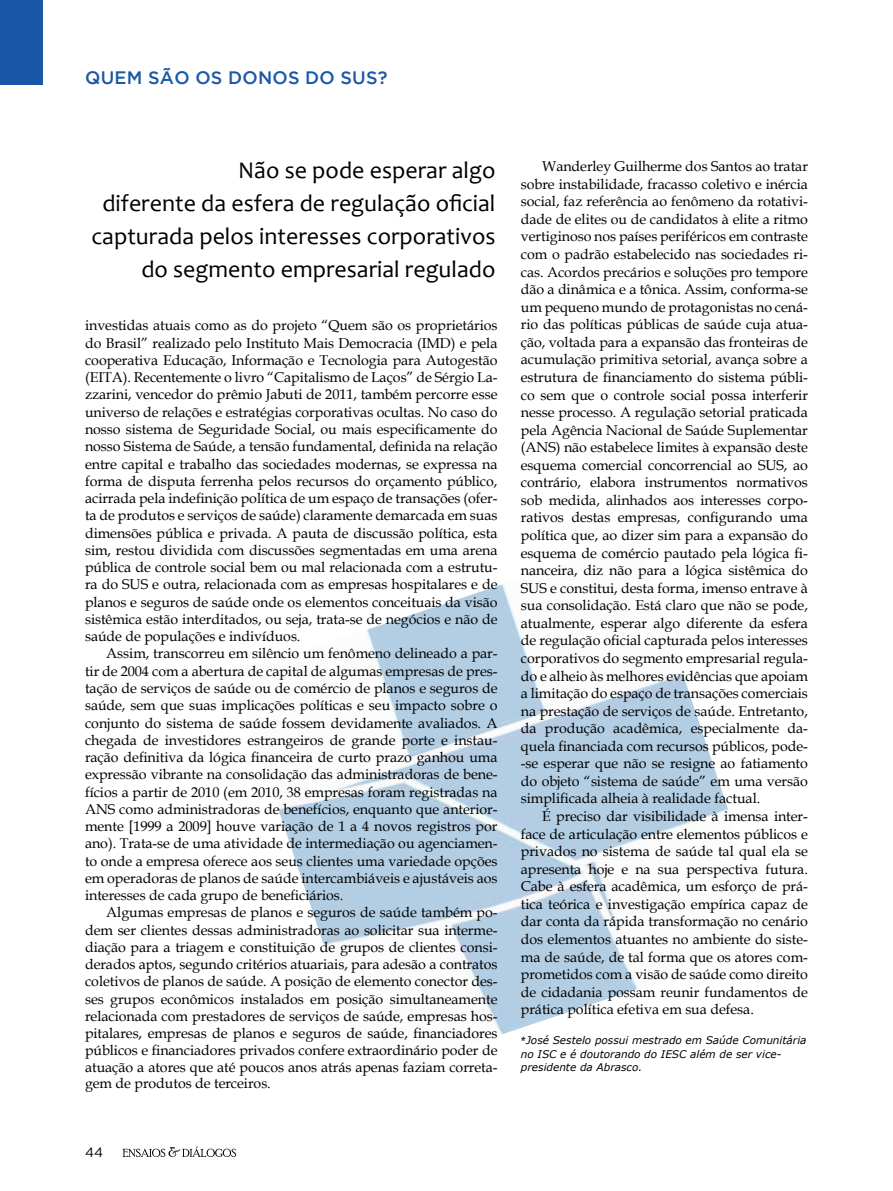
<style>
.page{position:relative;width:893px;height:1191px;background:#fff}
.page>*{position:absolute;margin:0;border:0;box-sizing:border-box;transform-origin:0 0}
.t1{font:24px/33px "Candara";color:#000;text-align:right}
.t2{font:500 18px "Gotham";letter-spacing:.015em;color:#1b57a8}
.t3{font:14.25px/17.5px "Book Antiqua";letter-spacing:-.005em;color:#000;text-align:justify}
.t4{font:13.5px "Gotham";color:#000}
.t5{font:italic 10.5px/13.5px "Verdana";color:#000}
.s1{font-family:"Candara"}
</style>
<div class="page">
<svg style="left:122px;top:1146px;width:114px;height:11px"></svg>
<img style="left:278px;top:584px;width:450px;height:451px">
<div style="left:0;top:0;width:43px;height:85px;background:#1b57a8"></div>
<p class="t2" style="left:85px;top:68px;width:158px">QUEM SÃO OS DONOS</p>
<p class="t2" style="left:305px;top:68px;width:84px">DO SUS?</p>
<h1 class="t1" style="left:91px;top:153px;width:406px">Não se pode esperar algo<br>diferente da esfera de regulação oficial capturada pelos interesses corporativos do segmento empresarial regulado</h1>
<p class="t3" style="left:85px;top:317px;width:414px">investidas atuais como as do projeto “Quem são os proprietários do Brasil” realizado pelo Instituto Mais Democracia (IMD) e pela cooperativa Educação, Informação e Tecnologia para Autogestão (EITA). Recentemente o livro “Capitalismo de Laços” de Sérgio La&shy;zzarini, vencedor do prêmio Jabuti de 2011, também percorre esse universo de relações e estratégias corporativas ocultas. No caso do nosso sistema de Seguridade Social, ou mais especificamente do nosso Sistema de Saúde, a tensão fundamental, definida na relação entre capital e trabalho das sociedades modernas, se expressa na forma de disputa ferrenha pelos recursos do orçamento público, acirrada pela indefinição política de um espaço de transações (ofer&shy;ta de produtos e serviços de saúde) claramente demarcada em suas dimensões pública e privada. A pauta de discussão política, esta sim, restou dividida com discussões segmentadas em uma arena pública de controle social bem ou mal relacionada com a estrutu&shy;ra do SUS e outra, relacionada com as empresas hospitalares e de planos e seguros de saúde onde os elementos conceituais da visão sistêmica estão interditados, ou seja, trata-se de negócios e não de saúde de populações e indivíduos.</p>
<p class="t3" style="left:85px;top:644px;width:414px;text-indent:21px">Assim, transcorreu em silêncio um fenômeno delineado a par&shy;tir de 2004 com a abertura de capital de algumas empresas de pres&shy;tação de serviços de saúde ou de comércio de planos e seguros de saúde, sem que suas implicações políticas e seu impacto sobre o conjunto do sistema de saúde fossem devidamente avaliados. A chegada de investidores estrangeiros de grande porte e instau&shy;ração definitiva da lógica financeira de curto prazo ganhou uma expressão vibrante na consolidação das administradoras de bene&shy;fícios a partir de 2010 (em 2010, 38 empresas foram registradas na ANS como administradoras de benefícios, enquanto que anterior&shy;mente [1999 a 2009] houve variação de 1 a 4 novos registros por ano). Trata-se de uma atividade de intermediação ou agenciamen&shy;to onde a empresa oferece aos seus clientes uma variedade opções em operadoras de planos de saúde intercambiáveis e ajustáveis aos interesses de cada grupo de beneficiários.</p>
<p class="t3" style="left:85px;top:903px;width:414px;line-height:17.1px;text-indent:21px">Algumas empresas de planos e seguros de saúde também po&shy;dem ser clientes dessas administradoras ao solicitar sua interme&shy;diação para a triagem e constituição de grupos de clientes consi&shy;derados aptos, segundo critérios atuariais, para adesão a contratos coletivos de planos de saúde. A posição de elemento conector des&shy;ses grupos econômicos instalados em posição simultaneamente relacionada com prestadores de serviços de saúde, empresas hos&shy;pitalares, empresas de planos e seguros de saúde, financiadores públicos e financiadores privados confere extraordinário poder de atuação a atores que até poucos anos atrás apenas faziam correta&shy;gem de produtos de terceiros.</p>
<p class="t4" style="left:85px;top:1145px;width:20px">44</p>
<p class="t3" style="left:521px;top:157px;width:289px;text-indent:21px">Wanderley Guilherme dos Santos ao tratar sobre instabilidade, fracasso coletivo e inércia social, faz referência ao fenômeno da rotativi&shy;dade de elites ou de candidatos à elite a ritmo vertiginoso nos países periféricos em contraste com o padrão estabelecido nas sociedades ri&shy;cas. Acordos precários e soluções pro tempore dão a dinâmica e a tônica. Assim, conforma-se um pequeno mundo de protagonistas no cená&shy;rio das políticas públicas de saúde cuja atua&shy;ção, voltada para a expansão das fronteiras de acumulação primitiva setorial, avança sobre a estrutura de financiamento do sistema públi&shy;co sem que o controle social possa interferir nesse processo. A regulação setorial praticada pela Agência Nacional de Saúde Suplementar (ANS) não estabelece limites à expansão deste esquema comercial concorrencial ao SUS, ao contrário, elabora instrumentos normativos sob medida, alinhados aos interesses corpo&shy;rativos destas empresas, configurando uma política que, ao dizer sim para a expansão do esquema de comércio pautado pela lógica fi&shy;nanceira, diz não para a lógica sistêmica do SUS e constitui, desta forma, imenso entrave à sua consolidação. Está claro que não se pode, atualmente, esperar algo diferente da esfera de regulação oficial capturada pelos interesses corporativos do segmento empresarial regula&shy;do e alheio às melhores evidências que apoiam a limitação do espaço de transações comerciais na prestação de serviços de saúde. Entretanto, da produção acadêmica, especialmente da&shy;quela financiada com recursos públicos, pode--se esperar que não se resigne ao fatiamento do objeto “sistema de saúde” em uma versão simplificada alheia à realidade factual.</p>
<p class="t3" style="left:521px;top:807px;width:289px;text-indent:21px">É preciso dar visibilidade à imensa inter&shy;face de articulação entre elementos públicos e privados no sistema de saúde tal qual ela se apresenta hoje e na sua perspectiva futura.<br>Cabe à esfera acadêmica, um esforço de prá&shy;tica teórica e investigação empírica capaz de dar conta da rápida transformação no cenário dos elementos atuantes no ambiente do siste&shy;ma de saúde, de tal forma que os atores com&shy;prometidos com a visão de saúde como direito de cidadania possam reunir fundamentos de prática política efetiva em sua defesa.</p>
<p class="t5" style="left:521px;top:1033px;width:287px"><span class="s1">*</span>José Sestelo possui mestrado em Saúde Comunitária no ISC e é doutorando do IESC além de ser vice&shy;presidente da Abrasco.</p>
</div>
